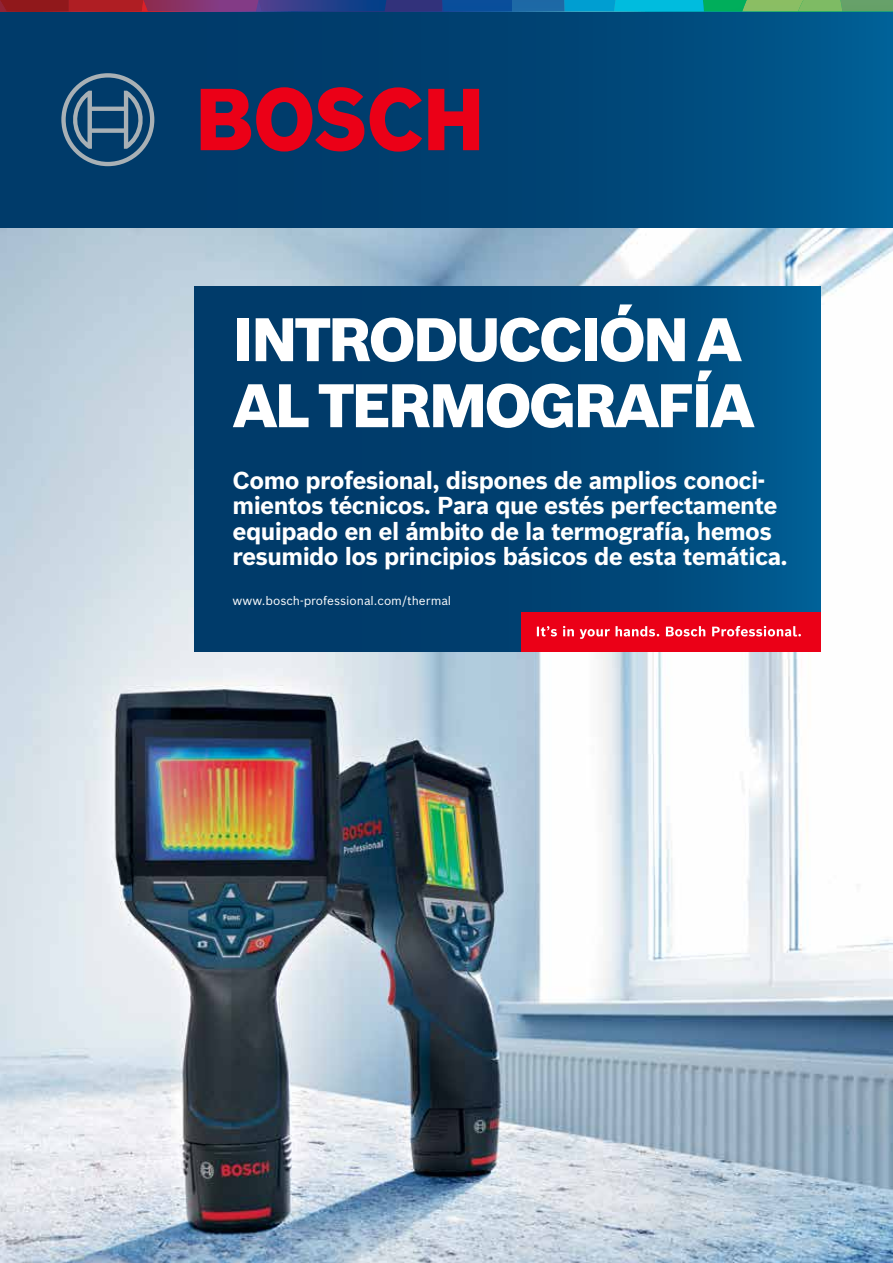
<style>
.page{position:relative;width:893px;height:1263px;background:#fff}
.page>*{position:absolute;margin:0;border:0;box-sizing:border-box;transform-origin:0 0}
.t1{font:900 60px/66px "Bosch Sans";letter-spacing:-.05em;color:#fff}
.t2{font:700 24px/25.5px "Bosch Sans";letter-spacing:-.025em;color:#fff}
.t3{font:12px "Bosch Sans";color:#fff}
</style>
<div class="page">
<img style="left:0;top:228px;width:893px;height:1035px">
<div style="left:195px;top:286px;width:626px;height:366px;background:linear-gradient(to right,#003361,#025589)"></div>
<div style="left:521px;top:613px;width:300px;height:39px;background:#eb0017"></div>
<svg style="left:537px;top:626px;width:264px;height:13px"></svg>
<div style="left:0;top:1px;width:893px;height:227px;background:linear-gradient(to right,#023360,#00568a)"></div>
<svg style="left:0;top:0;width:893px;height:11px;background:#4a657b"></svg>
<svg style="left:201px;top:87px;width:221px;height:65px;background:#86193b"></svg>
<svg style="left:428px;top:89px;width:51px;height:61px;background:#a81230"></svg>
<svg style="left:61px;top:73px;width:93px;height:93px;background:#305c7f"></svg>
<h1 class="t1" style="left:233px;top:303px;width:524px">INTRODUCCIÓN A<br>AL TERMOGRAFÍA</h1>
<p class="t2" style="left:233px;top:466px;width:557px">Como profesional, dispones de amplios conoci&shy;mientos técnicos. Para que estés perfectamente equipado en el ámbito de la termografía, hemos resumido los principios básicos de esta temática.</p>
<p class="t3" style="left:233px;top:591px;width:220px">www.bosch-professional.com/thermal</p>
</div>
